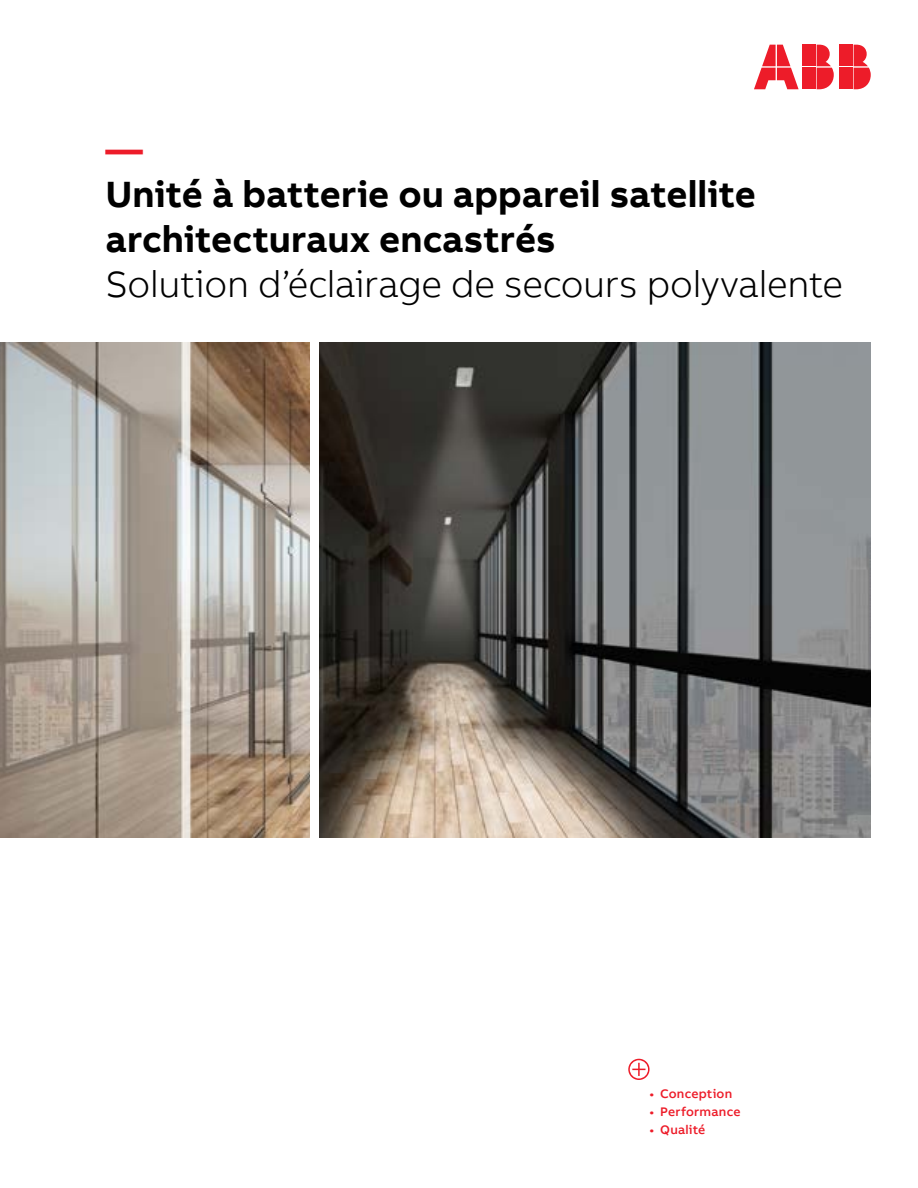
<style>
.page{position:relative;width:918px;height:1188px;background:#fff}
.page>*{position:absolute;margin:0;border:0;box-sizing:border-box;transform-origin:0 0}
.t1{font:700 37.5px/45px "AB Bvoice";letter-spacing:-.005em;color:#000}
.t2{font:300 37.5px "AB Bvoice";letter-spacing:-.01em;color:#000}
.t3{font:700 37.5px "AB Bvoice";color:#ed1c29}
.t4{font:500 12.75px "AB Bvoice";letter-spacing:.015em;color:#ed1c29}
</style>
<div class="page">
<div style="left:839px;top:45px;width:13px;height:21px;background:#ed1c29"></div>
<div style="left:839px;top:68px;width:13px;height:21px;background:#ed1c29"></div>
<svg style="left:854px;top:45px;width:17px;height:44px"></svg>
<svg style="left:754px;top:45px;width:45px;height:44px"></svg>
<div style="left:802px;top:45px;width:13px;height:21px;background:#ed1c29"></div>
<div style="left:802px;top:68px;width:13px;height:21px;background:#ed1c29"></div>
<svg style="left:817px;top:45px;width:17px;height:44px"></svg>
<img style="left:0;top:342px;width:310px;height:495px">
<img style="left:319px;top:342px;width:551px;height:495px">
<svg style="left:628px;top:1059px;width:22px;height:21px"></svg>
<p class="t3" style="left:105px;top:126px;width:39px">—</p>
<p class="t1" style="left:105px;top:172px;width:652px">Unité à batterie ou appareil satellite architecturaux encastrés</p>
<p class="t2" style="left:105px;top:262px;width:739px">Solution d’éclairage de secours polyvalente</p>
<p class="t4" style="left:650px;top:1086px;width:84px">• Conception</p>
<p class="t4" style="left:650px;top:1104px;width:92px">• Performance</p>
<p class="t4" style="left:650px;top:1122px;width:57px">• Qualité</p>
</div>
